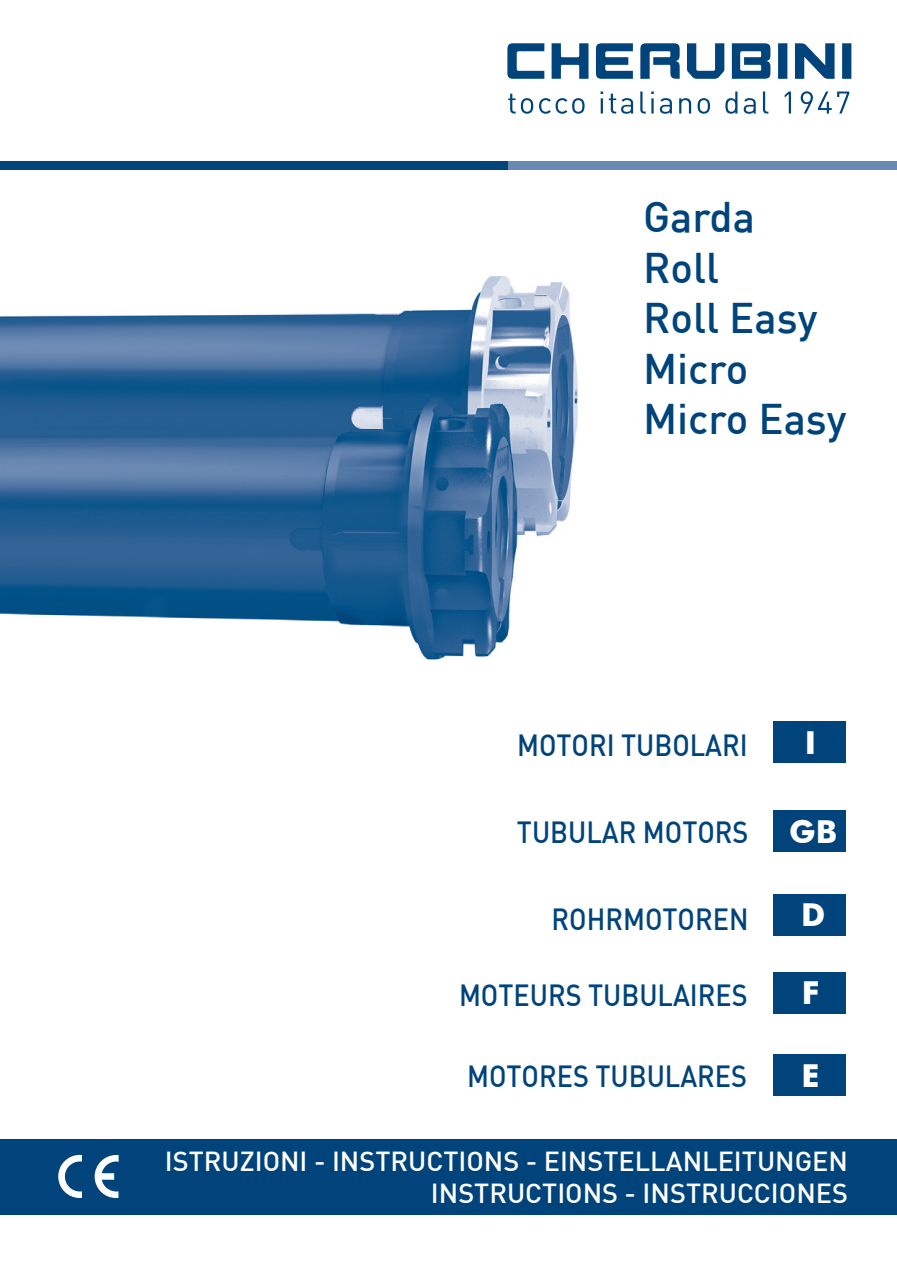
<style>
.page{position:relative;width:897px;height:1276px;background:#fff}
.page>*{position:absolute;margin:0;border:0;box-sizing:border-box;transform-origin:0 0}
.t1{font:500 42px/50.4px "DIN";color:#00447b}
.t2{font:700 31.5px "Futura BT";color:#fff}
.t3{font:500 30px "DIN";color:#00447b;scale:.9 1}
.t4{font:500 27px/32.4px "DIN";color:#fff;text-align:right}
</style>
<div class="page">
<div style="left:0;top:1139px;width:897px;height:76px;background:#00447b"></div>
<div style="left:389px;top:162px;width:508px;height:8px;background:#6988b2"></div>
<svg style="left:95px;top:1155px;width:24px;height:43px"></svg>
<svg style="left:58px;top:1155px;width:24px;height:43px"></svg>
<svg style="left:508px;top:94px;width:25px;height:20px"></svg>
<svg style="left:539px;top:98px;width:46px;height:16px"></svg>
<svg style="left:601px;top:91px;width:2px;height:23px"></svg>
<svg style="left:609px;top:94px;width:24px;height:20px"></svg>
<svg style="left:640px;top:91px;width:14px;height:23px"></svg>
<svg style="left:660px;top:98px;width:12px;height:16px"></svg>
<svg style="left:679px;top:98px;width:12px;height:16px"></svg>
<svg style="left:698px;top:98px;width:12px;height:16px"></svg>
<svg style="left:725px;top:92px;width:12px;height:22px"></svg>
<svg style="left:744px;top:98px;width:12px;height:16px"></svg>
<svg style="left:763px;top:92px;width:5px;height:22px"></svg>
<svg style="left:785px;top:92px;width:6px;height:22px"></svg>
<svg style="left:801px;top:91px;width:48px;height:23px"></svg>
<div style="left:842px;top:43px;width:9px;height:36px;background:#00447b"></div>
<div style="left:778px;top:43px;width:9px;height:36px;background:#00447b"></div>
<svg style="left:507px;top:43px;width:37px;height:36px"></svg>
<svg style="left:552px;top:43px;width:37px;height:36px"></svg>
<svg style="left:596px;top:43px;width:37px;height:36px"></svg>
<svg style="left:687px;top:43px;width:37px;height:36px"></svg>
<svg style="left:732px;top:43px;width:38px;height:36px"></svg>
<svg style="left:795px;top:43px;width:40px;height:36px"></svg>
<svg style="left:640px;top:43px;width:40px;height:36px"></svg>
<div style="left:0;top:162px;width:508px;height:8px;background:#00447b"></div>
<div style="left:774px;top:722px;width:72px;height:41px;background:#00447b"></div>
<div style="left:774px;top:811px;width:72px;height:41px;background:#00447b"></div>
<div style="left:774px;top:894px;width:72px;height:42px;background:#00447b"></div>
<div style="left:774px;top:972px;width:72px;height:42px;background:#00447b"></div>
<div style="left:774px;top:1055px;width:72px;height:41px;background:#00447b"></div>
<img style="left:0;top:276px;width:578px;height:384px">
<p class="t1" style="left:643px;top:190px;width:205px">Garda<br>Roll<br>Roll Easy<br>Micro<br>Micro Easy</p>
<p class="t3" style="left:517px;top:726px;width:258px">MOTORI TUBOLARI</p>
<p class="t2" style="left:805px;top:723px;width:13px">I</p>
<p class="t3" style="left:517px;top:813px;width:259px">TUBULAR MOTORS</p>
<p class="t2" style="left:789px;top:812px;width:50px">GB</p>
<p class="t3" style="left:552px;top:900px;width:220px">ROHRMOTOREN</p>
<p class="t2" style="left:801px;top:896px;width:26px">D</p>
<p class="t3" style="left:459px;top:976px;width:322px">MOTEURS TUBULAIRES</p>
<p class="t2" style="left:802px;top:974px;width:19px">F</p>
<p class="t3" style="left:467px;top:1057px;width:313px">MOTORES TUBULARES</p>
<p class="t2" style="left:801px;top:1056px;width:19px">E</p>
<p class="t4" style="left:165px;top:1144px;width:685px">ISTRUZIONI - INSTRUCTIONS - EINSTELLANLEITUNGEN<br>INSTRUCTIONS - INSTRUCCIONES</p>
</div>
